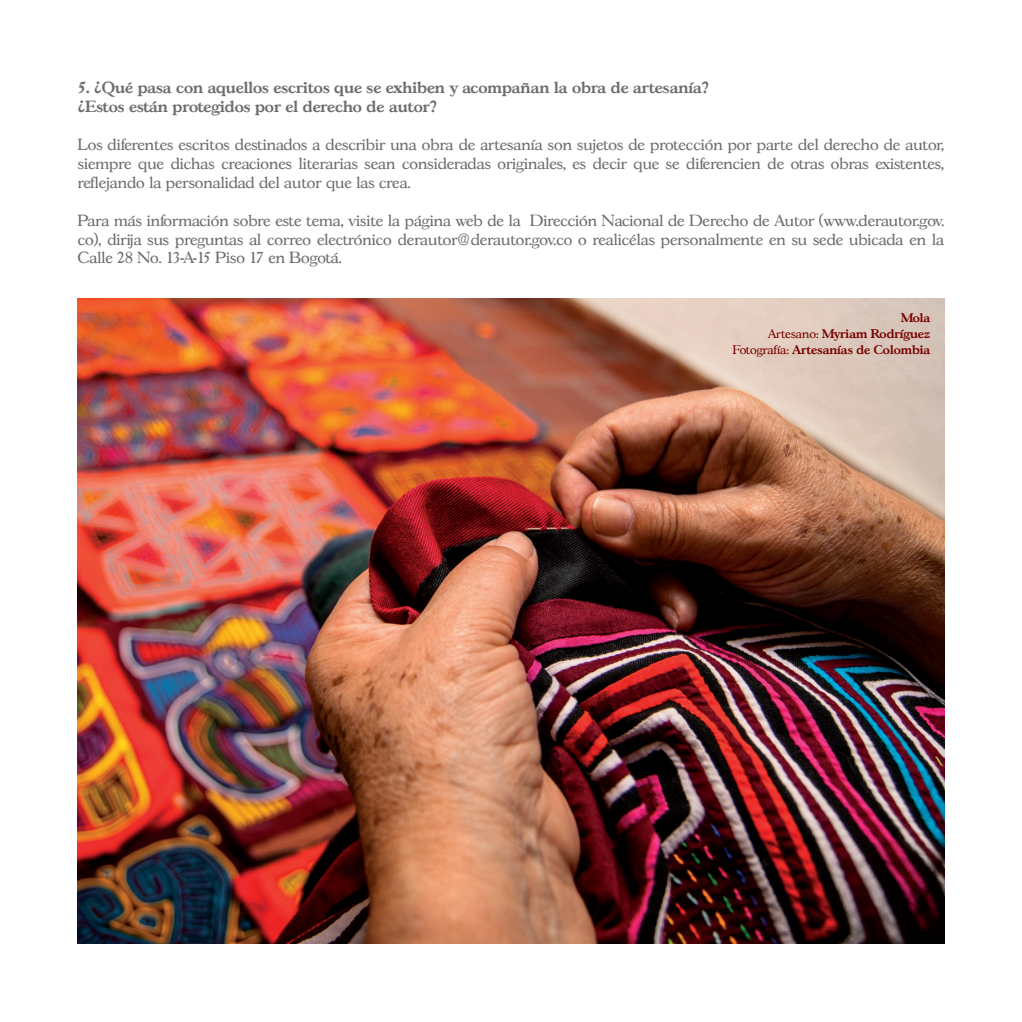
<style>
.page{position:relative;width:1022px;height:1022px;background:#fff}
.page>*{position:absolute;margin:0;border:0;box-sizing:border-box;transform-origin:0 0}
.t1{font:15.75px/18.9px "Gascogne Serial";color:#6c6d70;text-align:justify}
.t2{font:700 15.75px/18.9px "Gascogne Serial";color:#6c6d70}
.t3{font:700 12.25px/15.8px "Gascogne Serial";color:#790100;text-align:right}
.s1{font-weight:400}
</style>
<div class="page">
<img style="left:78px;top:299px;width:866px;height:644px">
<p class="t2" style="left:78px;top:76px;width:632px">5. ¿Qué pasa con aquellos escritos que se exhiben y acompañan la obra de artesanía? ¿Estos están protegidos por el derecho de autor?</p>
<p class="t1" style="left:78px;top:133px;width:868px">Los diferentes escritos destinados a describir una obra de artesanía son sujetos de protección por parte del derecho de autor, siempre que dichas creaciones literarias sean consideradas originales, es decir que se diferencien de otras obras existentes, reflejando la personalidad del autor que las crea.</p>
<p class="t1" style="left:78px;top:209px;width:868px">Para más información sobre este tema, visite la página web de la Dirección Nacional de Derecho de Autor (www.derautor.gov. co), dirija sus preguntas al correo electrónico derautor@derautor.gov.co o realicélas personalmente en su sede ubicada en la Calle 28 No. 13-A-15 Piso 17 en Bogotá.</p>
<p class="t3" style="left:733px;top:308px;width:199px">Mola<br><span class="s1">Artesano:</span> Myriam Rodríguez<br><span class="s1">Fotografía:</span> Artesanías de Colombia</p>
</div>
